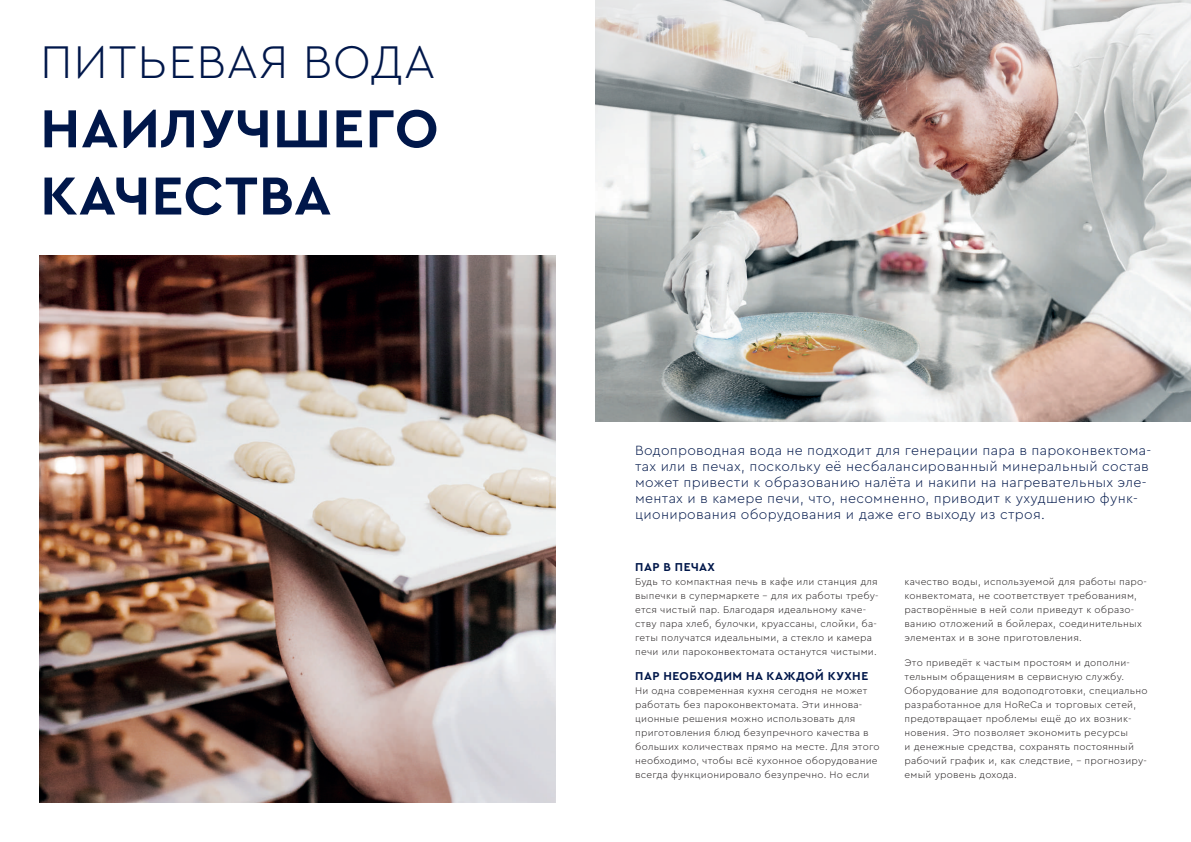
<style>
.page{position:relative;width:1191px;height:842px;background:#fff}
.page>*{position:absolute;margin:0;border:0;box-sizing:border-box;transform-origin:0 0}
.t1{font:700 56px/67.2px "Cera PRO";letter-spacing:.02em;color:#00174a}
.t2{font:300 48px "Cera PRO";letter-spacing:.02em;color:#00174a}
.t3{font:300 14px/16px "Cera PRO";letter-spacing:.02em;color:#00174a}
.t4{font:700 12px "Cera PRO";letter-spacing:.04em;color:#00174a}
.t5{font:300 10px/14px "Cera PRO";letter-spacing:.02em;color:#231f20}
</style>
<div class="page">
<img style="left:40px;top:255px;width:516px;height:547px">
<img style="left:595px;top:0;width:596px;height:421px">
<h2 class="t2" style="left:40px;top:30px;width:397px">ПИТЬЕВАЯ ВОДА</h2>
<h1 class="t1" style="left:40px;top:93px;width:400px">НАИЛУЧШЕГО<br>КАЧЕСТВА</h1>
<p class="t3" style="left:635px;top:442px;width:517px">Водопроводная вода не подходит для генерации пара в пароконвектома&shy;тах или в печах, поскольку её несбалансированный минеральный состав может привести к образованию налёта и накипи на нагревательных эле&shy;ментах и в камере печи, что, несомненно, приводит к ухудшению функ&shy;ционирования оборудования и даже его выходу из строя.</p>
<p class="t4" style="left:635px;top:559px;width:81px">ПАР В ПЕЧАХ</p>
<p class="t5" style="left:635px;top:574px;width:245px">Будь то компактная печь в кафе или станция для выпечки в супермаркете – для их работы требу&shy;ется чистый пар. Благодаря идеальному каче&shy;ству пара хлеб, булочки, круассаны, слойки, ба&shy;геты получатся идеальными, а стекло и камера печи или пароконвектомата останутся чистыми.</p>
<p class="t4" style="left:635px;top:668px;width:234px">ПАР НЕОБХОДИМ НА КАЖДОЙ КУХНЕ</p>
<p class="t5" style="left:635px;top:684px;width:246px">Ни одна современная кухня сегодня не может работать без пароконвектомата. Эти иннова&shy;ционные решения можно использовать для приготовления блюд безупречного качества в больших количествах прямо на месте. Для этого необходимо, чтобы всё кухонное оборудование всегда функционировало безупречно. Но если</p>
<p class="t5" style="left:904px;top:574px;width:244px">качество воды, используемой для работы паро&shy;конвектомата, не соответствует требованиям, растворённые в ней соли приведут к образо&shy;ванию отложений в бойлерах, соединительных элементах и в зоне приготовления.</p>
<p class="t5" style="left:904px;top:655px;width:244px">Это приведёт к частым простоям и дополни&shy;тельным обращениям в сервисную службу.<br>Оборудование для водоподготовки, специально разработанное для HoReCa и торговых сетей, предотвращает проблемы ещё до их возник&shy;новения. Это позволяет экономить ресурсы<br>и денежные средства, сохранять постоянный рабочий график и, как следствие, - прогнозиру&shy;емый уровень дохода.</p>
</div>
